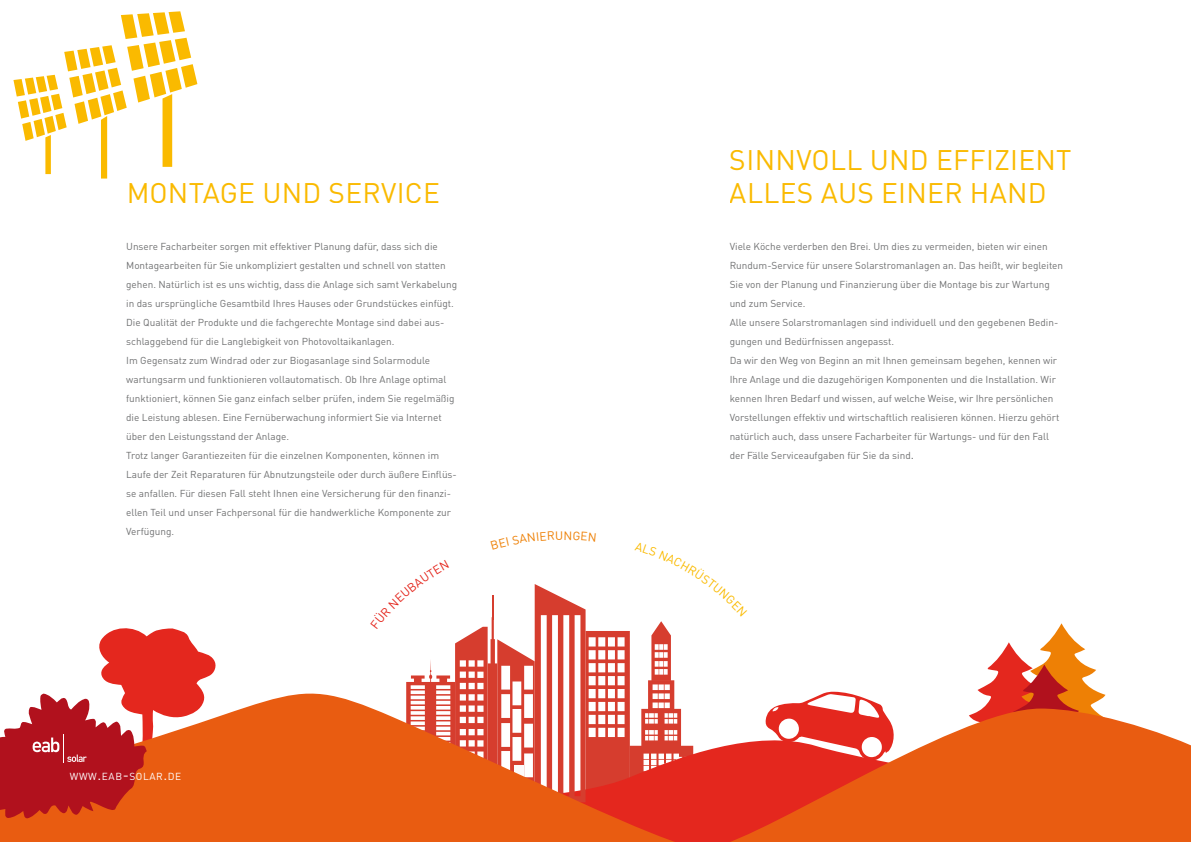
<style>
.page{position:relative;width:1191px;height:842px;background:#fff}
.page>*{position:absolute;margin:0;border:0;box-sizing:border-box;transform-origin:0 0}
.t1{font:28px/33px "DIN Pro";letter-spacing:.01em;color:#faba00}
.t2{font:10.1px "DIN Pro";letter-spacing:.055em;color:#fff}
.t3{font:10px/19px "DIN Pro";color:#707172}
.s1{font-size:14.4px}
.s2{font-size:12px}
</style>
<div class="page">
<svg style="left:0;top:693px;width:1191px;height:149px;background:#eb6d2a"></svg>
<svg style="left:0;top:628px;width:218px;height:190px"></svg>
<svg style="left:13px;top:11px;width:184px;height:168px"></svg>
<svg style="left:370px;top:584px;width:747px;height:258px"></svg>
<h1 class="t1" style="left:126px;top:175px;width:310px">Montage und SERVICE</h1>
<p class="t3" style="left:126px;top:236px;width:332px">Unsere Facharbeiter sorgen mit effektiver Planung dafür, dass sich die Montagearbeiten für Sie unkompliziert gestalten und schnell von statten gehen. Natürlich ist es uns wichtig, dass die Anlage sich samt Verkabelung in das ursprüngliche Gesamtbild I hres Hauses oder Grundstückes einfügt.<br>Die Qualität der Produkte und die fachgerechte Montage sind dabei aus&shy;schlaggebend für die Langlebigkeit von Photovoltaikanlagen.<br>I m Gegensatz zum Windrad oder zur Biogasanlage sind Solarmodule wartungsarm und funktionieren vollautomatisch. Ob I hre Anlage optimal funktioniert, können Sie ganz einfach selber prüfen, indem Sie regelmäßig die Leistung ablesen. Eine Fernüberwachung informiert Sie via I nternet über den Leistungsstand der Anlage.<br>Trotz langer Garantiezeiten für die einzelnen Komponenten, können im Laufe der Zeit Reparaturen für Abnutzungsteile oder durch äußere Einflüs&shy;se anfallen. Für diesen Fall steht I hnen eine Versicherung für den finanzi&shy;ellen Teil und unser Fachpersonal für die handwerkliche Komponente zur Verfügung.</p>
<p class="t2" style="left:70px;top:769px;width:113px">WWW<span class="s1">.</span>EAB<span class="s1">-</span>SOLAR<span class="s1">.</span>DE</p>
<h1 class="t1" style="left:730px;top:143px;width:343px">sinnvoll und effizient<br>Alles aus einer Hand</h1>
<p class="t3" style="left:729px;top:236px;width:335px">Viele Köche verderben den Brei. Um dies zu vermeiden, bieten wir einen Rundum-Service für unsere Solarstromanlagen an. Das heißt, wir begleiten Sie von der Planung und Finanzierung über die Montage bis zur Wartung und zum Service.<br>Alle unsere Solarstromanlagen sind individuell und den gegebenen Bedin&shy;gungen und Bedürfnissen angepasst.<br>Da wir den Weg von Beginn an mit I hnen gemeinsam begehen, kennen wir<br>I hre Anlage und die dazugehörigen Komponenten und die I nstallation. Wir kennen I hren Bedarf und wissen, auf welche Weise, wir I hre persönlichen Vorstellungen effektiv und wirtschaftlich realisieren können. Hierzu gehört natürlich auch, dass unsere Facharbeiter für Wartungs- und für den Fall der Fälle Serviceaufgaben für Sie da sind<span class="s2">.</span></p>
</div>
